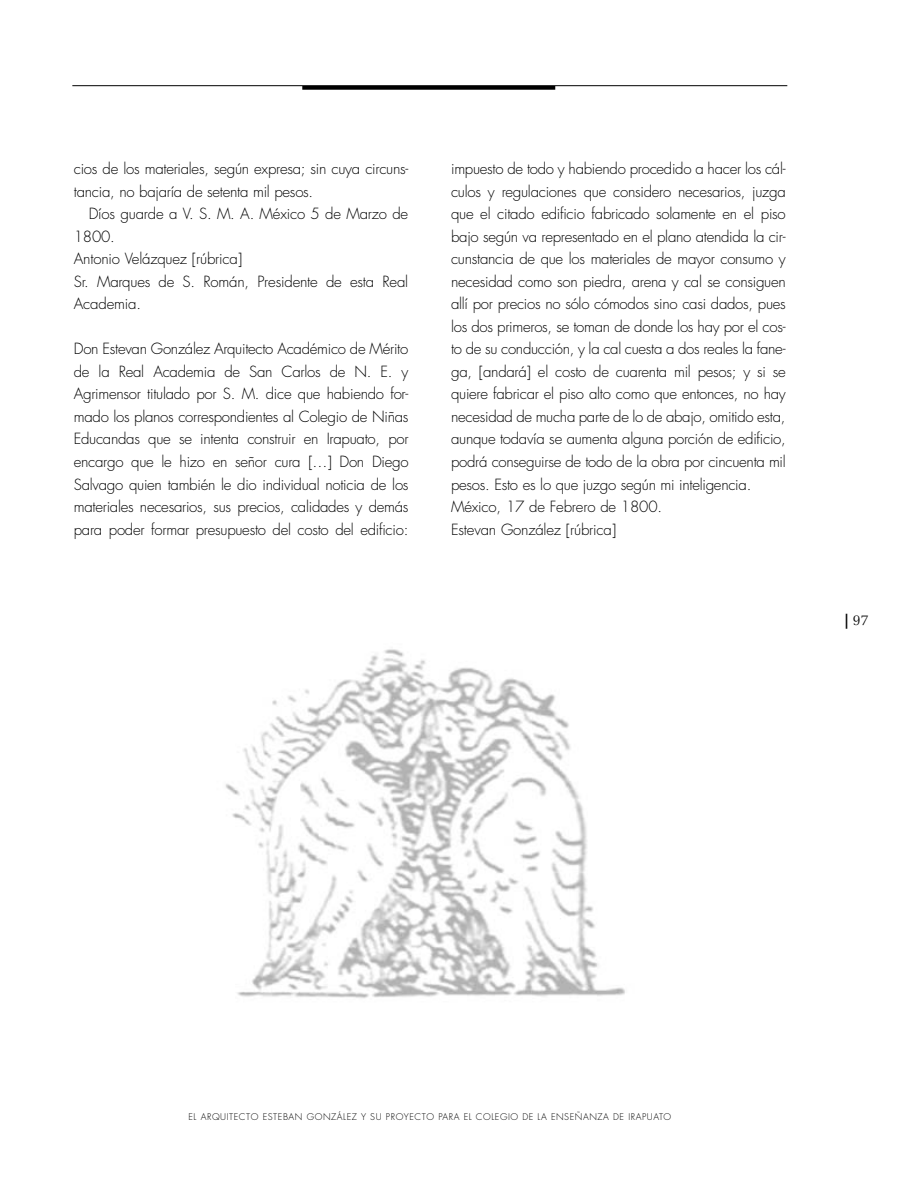
<style>
.page{position:relative;width:915px;height:1191px;background:#fff}
.page>*{position:absolute;margin:0;border:0;box-sizing:border-box;transform-origin:0 0}
.t1{font:300 15px/22.5px "Futura";letter-spacing:-.02em;color:#000}
.t2{font:15px "Veljovic";color:#000}
.t3{font:300 9px "Futura";letter-spacing:.06em;color:#000}
.s1{color:#fff}
.s2{font-weight:900}
</style>
<div class="page">
<hr style="left:72px;top:85px;width:715px;height:1px;background:#000">
<svg style="left:302px;top:86px;width:253px;height:4px"></svg>
<img style="left:225px;top:649px;width:400px;height:350px">
<p class="t1" style="left:74px;top:159px;width:336px">cios de los materiales, según expresa; sin cuya circuns&shy;tancia, no bajaría de setenta mil pesos.<br><span class="s1">—</span>Díos guarde a V. S. M. A. México 5 de Marzo de 1800.<br>Antonio Velázquez [rúbrica]<br>Sr. Marques de S. Román, Presidente de esta Real Academia.</p>
<p class="t1" style="left:74px;top:339px;width:336px;text-align:justify">Don Estevan González Arquitecto Académico de Mérito de la Real Academia de San Carlos de N. E. y Agrimensor titulado por S. M. dice que habiendo for&shy;mado los planos correspondientes al Colegio de Niñas Educandas que se intenta construir en Irapuato, por encargo que le hizo en señor cura […] Don Diego Salvago quien también le dio individual noticia de los materiales necesarios, sus precios, calidades y demás para poder formar presupuesto del costo del edificio:</p>
<p class="t1" style="left:451px;top:159px;width:336px">impuesto de todo y habiendo procedido a hacer los cál&shy;culos y regulaciones que considero necesarios, juzga que el citado edificio fabricado solamente en el piso bajo según va representado en el plano atendida la cir&shy;cunstancia de que los materiales de mayor consumo y necesidad como son piedra, arena y cal se consiguen allí por precios no sólo cómodos sino casi dados, pues los dos primeros, se toman de donde los hay por el cos&shy;to de su conducción, y la cal cuesta a dos reales la fane&shy;ga, [andará] el costo de cuarenta mil pesos; y si se quiere fabricar el piso alto como que entonces, no hay necesidad de mucha parte de lo de abajo, omitido esta, aunque todavía se aumenta alguna porción de edificio, podrá conseguirse de todo de la obra por cincuenta mil pesos. Esto es lo que juzgo según mi inteligencia.<br>México, 17 de Febrero de 1800.<br>Estevan González [rúbrica]</p>
<p class="t2" style="left:843px;top:614px;width:26px"><span class="s2">|</span> 97</p>
<p class="t3" style="left:188px;top:1112px;width:484px">EL ARQUITECTO ESTEBAN GONZÁLEZ Y SU PROYECTO PARA EL COLEGIO DE LA ENSEÑANZA DE IRAPUATO</p>
</div>
